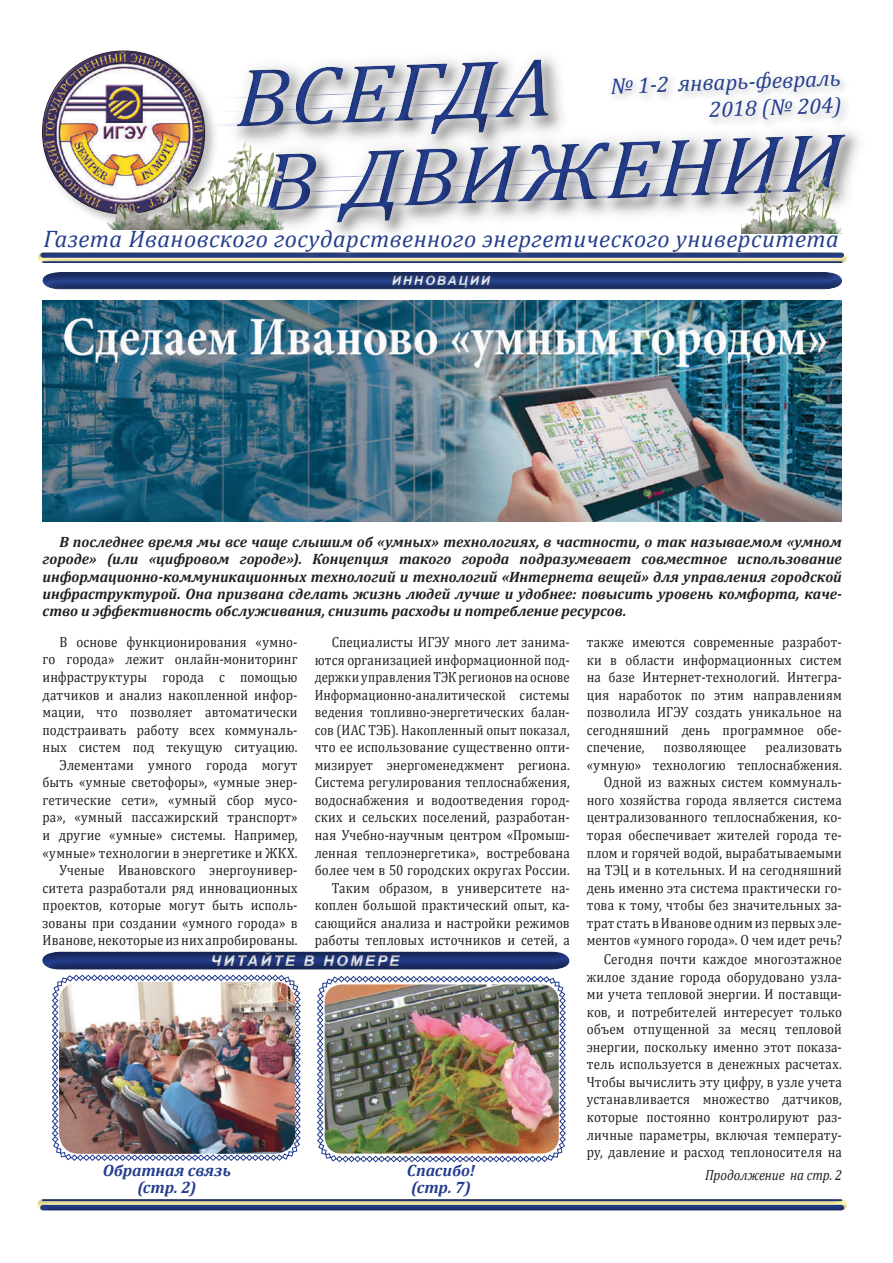
<style>
.page{position:relative;width:893px;height:1263px;background:#fff}
.page>*{position:absolute;margin:0;border:0;box-sizing:border-box;transform-origin:0 0}
.t1{font:italic 83.4px/84.9px "Cambria";color:#253f8e;scale:1.09 1}
.t2{font:italic 24px "Cambria";letter-spacing:.02em;color:#253f8e}
.t3{font:italic 22.5px/27px "Cambria";color:#253f8e;text-align:right}
.t4{font:italic 700 16.5px/17px "Cambria";letter-spacing:-.005em;color:#253f8e}
.t5{font:italic 700 15px/17px "Cambria";color:#231f20;text-align:justify}
.t6{font:italic 700 14.85px "Arial";letter-spacing:.15em;color:#fff}
.t7{font:14.7px/17.5px "Cambria";letter-spacing:.01em;color:#231f20;text-align:right;scale:.89 1}
.t8{font:italic 14.7px "Cambria";letter-spacing:-.005em;color:#231f20;scale:.89 1}
.t9{font:italic 700 12.9px "Arial";letter-spacing:.15em;color:#fff}
</style>
<div class="page">
<div style="left:40px;top:49px;width:185px;height:186px;background:#231f20;opacity:.3"></div>
<img style="left:43px;top:51px;width:162px;height:163px;border-radius:81px">
<img style="left:121px;top:49px;width:450px;height:169px">
<svg style="left:38px;top:218px;width:809px;height:45px"></svg>
<div style="left:0;top:1154px;width:891px;height:102px;background:#231f20;opacity:.5"></div>
<svg style="left:175px;top:49px;width:683px;height:166px"></svg>
<img style="left:108px;top:141px;width:176px;height:88px">
<img style="left:742px;top:169px;width:100px;height:65px">
<div style="left:42px;top:939px;width:528px;height:33px;background:#231f20;opacity:.5"></div>
<div style="left:42px;top:260px;width:801px;height:31px;background:#231f20;opacity:.5"></div>
<svg style="left:42px;top:952px;width:527px;height:210px"></svg>
<img style="left:43px;top:301px;width:799px;height:221px">
<img style="left:59px;top:982px;width:236px;height:172px">
<img style="left:325px;top:984px;width:234px;height:169px">
<h1 class="t1" style="left:232px;top:52px;width:557px;rotate:-2deg">ВСЕГДА<br>В ДВИЖЕНИИ</h1>
<h2 class="t2" style="left:44px;top:222px;width:797px">Газета Ивановского государственного энергетического университета</h2>
<h3 class="t3" style="left:610px;top:71px;width:232px;rotate:-2deg">№ 1-2 январь-февраль<br>2018 (№ 204)</h3>
<p class="t9" style="left:392px;top:272px;width:100px">ИННОВАЦИИ</p>
<p class="t5" style="left:43px;top:533px;width:801px;text-indent:17px">В последнее время мы все чаще слышим об «умных» технологиях, в частности, о так называемом «умном городе» (или «цифровом городе»). Концепция такого города подразумевает совместное использование информационно-коммуникационных технологий и технологий «Интернета вещей» для управления городской инфраструктурой. Она призвана сделать жизнь людей лучше и удобнее: повысить уровень комфорта, каче&shy;ство и эффективность обслуживания, снизить расходы и потребление ресурсов.</p>
<p class="t7" style="left:43px;top:633px;width:288px">В основе функционирования «умно-<br>го города» лежит онлайн-мониторинг инфраструктуры города с помощью датчиков и анализ накопленной инфор&shy;мации, что позволяет автоматически подстраивать работу всех коммуналь&shy;ных систем под текущую ситуацию.<br>Элементами умного города могут быть «умные светофоры», «умные энер&shy;гетические сети», «умный сбор мусо&shy;ра», «умный пассажирский транспорт» и другие «умные» системы. Например, «умные» технологии в энергетике и ЖКХ.<br>Ученые Ивановского энергоунивер&shy;ситета разработали ряд инновационных проектов, которые могут быть исполь&shy;зованы при создании «умного города» в Иванове, некоторые из них апробированы.</p>
<p class="t7" style="left:315px;top:633px;width:288px">Специалисты ИГЭУ много лет занима&shy;ются организацией информационной под&shy;держки управления ТЭК регионов на основе Информационно-аналитической системы ведения топливно-энергетических балан&shy;сов (ИАС ТЭБ). Накопленный опыт показал, что ее использование существенно опти&shy;мизирует энергоменеджмент региона.<br>Система регулирования теплоснабжения, водоснабжения и водоотведения город&shy;ских и сельских поселений, разработан&shy;ная Учебно-научным центром «Промыш&shy;ленная теплоэнергетика», востребована более чем в 50 городских округах России.<br>Таким образом, в университете на&shy;коплен большой практический опыт, ка&shy;сающийся анализа и настройки режимов работы тепловых источников и сетей, а</p>
<p class="t7" style="left:587px;top:633px;width:288px;text-align:justify">также имеются современные разработ&shy;ки в области информационных систем на базе Интернет-технологий. Интегра&shy;ция наработок по этим направлениям позволила ИГЭУ создать уникальное на сегодняшний день программное обе&shy;спечение,</p>
<p class="t7" style="left:587px;top:738px;width:288px">реализовать<br>«умную» технологию теплоснабжения.<br>Одной из важных систем коммуналь&shy;ного хозяйства города является система централизованного теплоснабжения, ко&shy;торая обеспечивает жителей города те&shy;плом и горячей водой, вырабатываемыми на ТЭЦ и в котельных. И на сегодняшний день именно эта система практически го&shy;това к тому, чтобы без значительных за&shy;трат стать в Иванове одним из первых эле&shy;ментов «умного города». О чем идет речь?</p>
<p class="t7" style="left:664px;top:738px;width:94px">позволяющее</p>
<p class="t6" style="left:211px;top:950px;width:190px">ЧИТАЙТЕ В НОМЕРЕ</p>
<p class="t4" style="left:103px;top:1161px;width:130px;text-align:center">Обратная связь (стр. 2)</p>
<p class="t4" style="left:407px;top:1162px;width:70px">Спасибо! (стр. 7)</p>
<p class="t7" style="left:587px;top:950px;width:288px;text-align:justify;text-indent:17px">Сегодня почти каждое многоэтажное жилое здание города оборудовано узла&shy;ми учета тепловой энергии. И поставщи&shy;ков, и потребителей интересует только объем отпущенной за месяц тепловой энергии, поскольку именно этот показа&shy;тель используется в денежных расчетах.<br>Чтобы вычислить эту цифру, в узле учета устанавливается множество датчиков, которые постоянно контролируют раз&shy;личные параметры, включая температу&shy;ру, давление и расход теплоносителя на</p>
<p class="t8" style="left:705px;top:1164px;width:155px">Продолжение на стр. 2</p>
</div>
